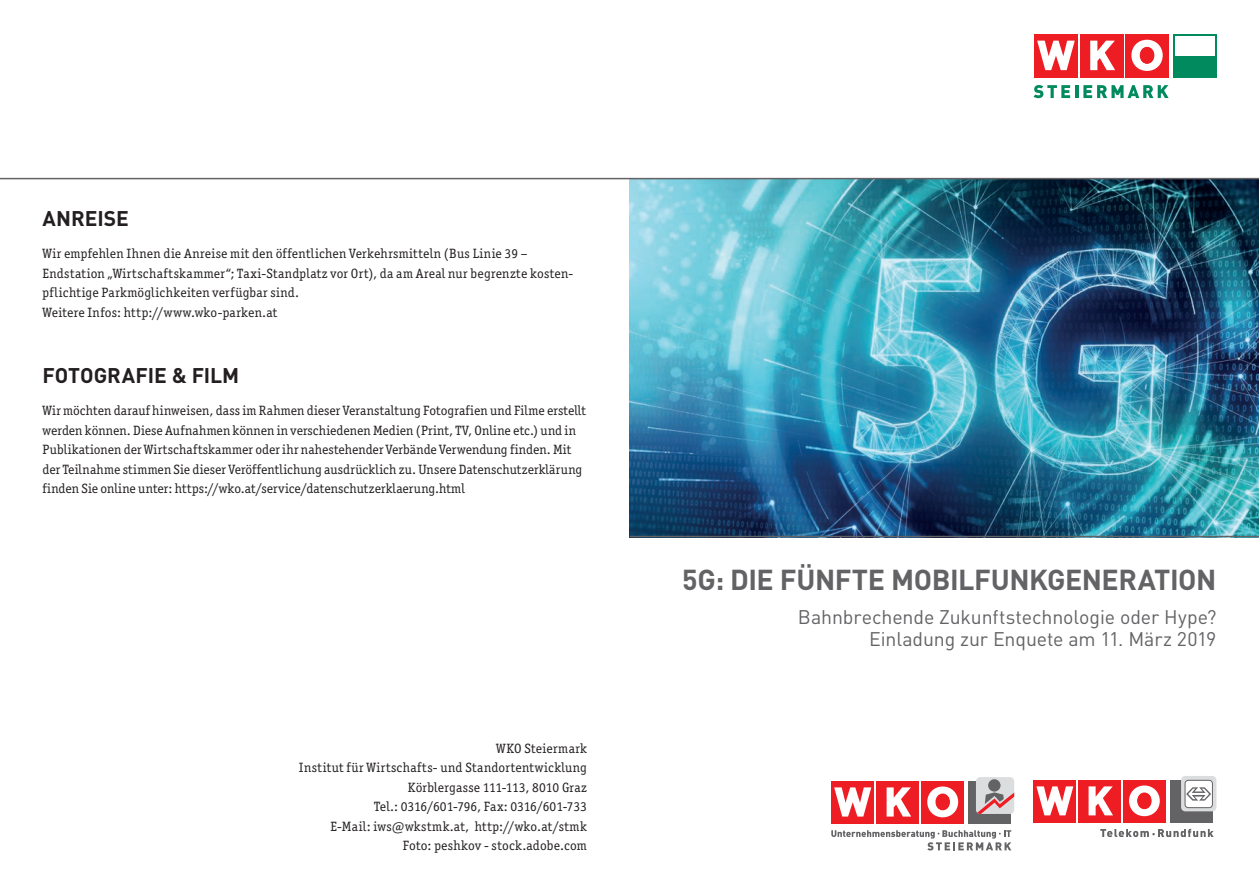
<style>
.page{position:relative;width:1259px;height:893px;background:#fff}
.page>*{position:absolute;margin:0;border:0;box-sizing:border-box;transform-origin:0 0}
.t1{font:700 28.5px "DIN";letter-spacing:-.015em;color:#636366}
.t2{font:700 21px "DIN";color:#231f20}
.t3{font:19.5px/22.5px "DIN";letter-spacing:-.005em;color:#636366;text-align:right}
.t4{font:13.5px/19.5px "Officina Ser ITC";letter-spacing:.02em;color:#231f20}
</style>
<div class="page">
<img style="left:629px;top:179px;width:630px;height:357px">
<hr style="left:629px;top:536px;width:630px;height:1px;background:#636366">
<hr style="left:0;top:178px;width:1259px;height:1px;background:#636366">
<div style="left:1173px;top:34px;width:43px;height:43px;background:#008a5e"></div>
<div style="left:1175px;top:36px;width:39px;height:20px;background:#fff"></div>
<div style="left:1125px;top:34px;width:43px;height:43px;background:#ee1d23"></div>
<div style="left:1079px;top:34px;width:44px;height:43px;background:#ee1d23"></div>
<svg style="left:1090px;top:41px;width:25px;height:29px"></svg>
<div style="left:1034px;top:34px;width:43px;height:43px;background:#ee1d23"></div>
<svg style="left:1037px;top:41px;width:37px;height:29px"></svg>
<svg style="left:1131px;top:40px;width:31px;height:31px"></svg>
<div style="left:1140px;top:47px;width:13px;height:16px;background:#ee1d23;border-radius:50%"></div>
<div style="left:1139px;top:47px;width:15px;height:17px;border:1px solid #ee1d23;border-radius:50%"></div>
<svg style="left:1033px;top:85px;width:135px;height:13px"></svg>
<div style="left:1123px;top:780px;width:42px;height:43px;background:#ee1d23"></div>
<div style="left:1078px;top:780px;width:43px;height:43px;background:#ee1d23"></div>
<svg style="left:1088px;top:786px;width:25px;height:29px"></svg>
<div style="left:1033px;top:780px;width:43px;height:43px;background:#ee1d23"></div>
<svg style="left:1036px;top:786px;width:37px;height:29px"></svg>
<svg style="left:1129px;top:785px;width:30px;height:31px"></svg>
<div style="left:1137px;top:793px;width:14px;height:16px;background:#ee1d23;border-radius:50%"></div>
<div style="left:1137px;top:793px;width:14px;height:16px;border:1px solid #ee1d23;border-radius:50%"></div>
<div style="left:1170px;top:780px;width:42px;height:43px;background:#636366"></div>
<svg style="left:1181px;top:776px;width:35px;height:35px"></svg>
<svg style="left:1100px;top:829px;width:113px;height:8px"></svg>
<div style="left:1185px;top:780px;width:27px;height:28px;background:#fff;border-radius:3px"></div>
<div style="left:1184px;top:780px;width:28px;height:28px;border:1px solid #636366;border-radius:3px"></div>
<svg style="left:1186px;top:787px;width:25px;height:14px"></svg>
<div style="left:968px;top:781px;width:43px;height:43px;background:#636366"></div>
<div style="left:921px;top:781px;width:43px;height:43px;background:#ee1d23"></div>
<div style="left:876px;top:781px;width:43px;height:43px;background:#ee1d23"></div>
<svg style="left:886px;top:787px;width:25px;height:30px"></svg>
<div style="left:831px;top:781px;width:43px;height:43px;background:#ee1d23"></div>
<svg style="left:834px;top:787px;width:37px;height:29px"></svg>
<svg style="left:927px;top:786px;width:31px;height:31px"></svg>
<div style="left:936px;top:794px;width:13px;height:16px;background:#ee1d23;border-radius:50%"></div>
<div style="left:935px;top:794px;width:14px;height:16px;border:1px solid #ee1d23;border-radius:50%"></div>
<div style="left:976px;top:777px;width:38px;height:37px;background:#dcdddf;border-radius:4px"></div>
<svg style="left:987px;top:778px;width:14px;height:14px"></svg>
<div style="left:986px;top:778px;width:16px;height:15px;border:1px solid #dcdddf;border-radius:50%"></div>
<svg style="left:977px;top:792px;width:37px;height:22px"></svg>
<svg style="left:831px;top:830px;width:180px;height:20px"></svg>
<h2 class="t2" style="left:43px;top:204px;width:88px">ANREISE</h2>
<p class="t4" style="left:43px;top:244px;width:532px">Wir empfehlen Ihnen die Anreise mit den öffentlichen Verkehrsmitteln (Bus Linie 39 – Endstation „Wirtschaftskammer“; Taxi-Standplatz vor Ort), da am Areal nur begrenzte kosten&shy;pflichtige Parkmöglichkeiten verfügbar sind.<br>Weitere Infos: http://www.wko-parken.at</p>
<h2 class="t2" style="left:43px;top:362px;width:198px">FOTOGRAFIE &amp; FILM</h2>
<p class="t4" style="left:43px;top:401px;width:545px">Wir möchten darauf hinweisen, dass im Rahmen dieser Veranstaltung Fotografien und Filme erstellt werden können. Diese Aufnahmen können in verschiedenen Medien (Print, TV, Online etc.) und in Publikationen der Wirtschaftskammer oder ihr nahestehender Verbände Verwendung finden. Mit der Teilnahme stimmen Sie dieser Veröffentlichung ausdrücklich zu. Unsere Datenschutzerklärung finden Sie online unter: https://wko.at/service/datenschutzerklaerung.html</p>
<p class="t4" style="left:299px;top:739px;width:289px;text-align:right">WKO Steiermark<br>Institut für Wirtschafts- und Standortentwicklung Körblergasse 111-113, 8010 Graz<br>Tel.: 0316/601-796, Fax: 0316/601-733<br>E-Mail: iws@wkstmk.at, http://wko.at/stmk Foto: peshkov - stock.adobe.com</p>
<h1 class="t1" style="left:682px;top:561px;width:535px">5G: DIE FÜNFTE MOBILFUNKGENERATION</h1>
<h3 class="t3" style="left:798px;top:605px;width:420px">Bahnbrechende Zukunftstechnologie oder Hype?<br>Einladung zur Enquete am 11. März 2019</h3>
</div>
